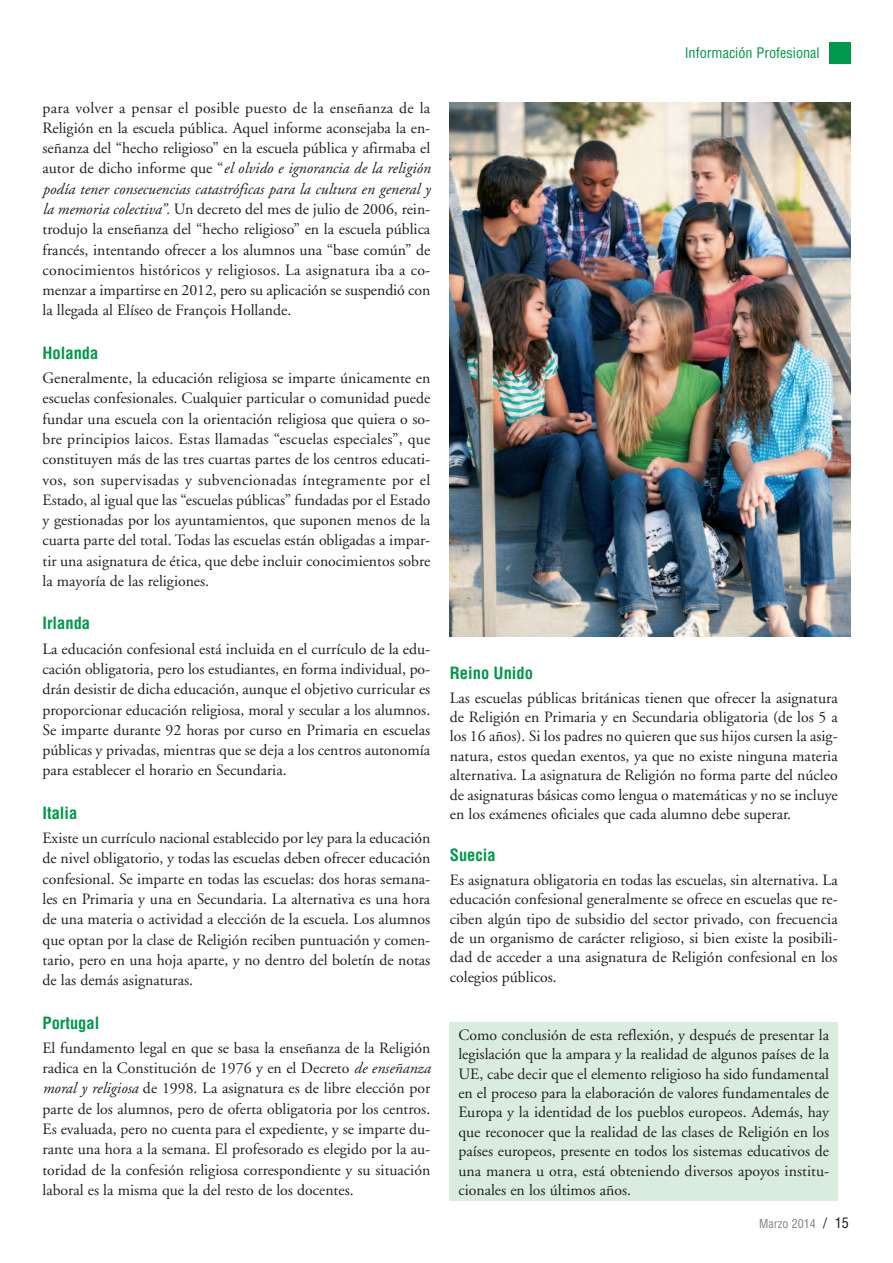
<style>
.page{position:relative;width:893px;height:1263px;background:#fff}
.page>*{position:absolute;margin:0;border:0;box-sizing:border-box;transform-origin:0 0}
.t1{font:700 condensed 16.5px "Helvetica";color:#00984a}
.t2{font:15.75px/20.2px "Adobe Garamond";color:#231f20;text-align:justify}
.t3{font:condensed 14.25px "Helvetica";color:#00984a}
.t4{font:condensed 12px "Helvetica";color:#808285}
.s1{font-style:italic}
.s2{font-size:14.25px;color:#231f20}
</style>
<div class="page">
<div style="left:450px;top:1022px;width:388px;height:179px;background:#daecdf"></div>
<div style="left:829px;top:43px;width:21px;height:21px;background:#00984a"></div>
<img style="left:450px;top:102px;width:400px;height:535px">
<p class="t2" style="left:43px;top:99px;width:389px">para volver a pensar el posible puesto de la enseñanza de la Religión en la escuela pública. Aquel informe aconsejaba la en&shy;señanza del “hecho religioso” en la escuela pública y afirmaba el autor de dicho informe que “<span class="s1">el olvido e ignorancia de la religión podía tener consecuencias catastróficas para la cultura en general y la memoria colectiva”.</span> Un decreto del mes de julio de 2006, rein&shy;trodujo la enseñanza del “hecho religioso” en la escuela pública francés, intentando ofrecer a los alumnos una “base común” de conocimientos históricos y religiosos. La asignatura iba a co&shy;menzar a impartirse en 2012, pero su aplicación se suspendió con la llegada al Elíseo de François Hollande.</p>
<p class="t1" style="left:43px;top:343px;width:57px">Holanda</p>
<p class="t2" style="left:43px;top:369px;width:389px">Generalmente, la educación religiosa se imparte únicamente en escuelas confesionales. Cualquier particular o comunidad puede fundar una escuela con la orientación religiosa que quiera o so&shy;bre principios laicos. Estas llamadas “escuelas especiales”, que constituyen más de las tres cuartas partes de los centros educati&shy;vos, son supervisadas y subvencionadas íntegramente por el Estado, al igual que las “escuelas públicas” fundadas por el Estado y gestionadas por los ayuntamientos, que suponen menos de la cuarta parte del total. Todas las escuelas están obligadas a impar&shy;tir una asignatura de ética, que debe incluir conocimientos sobre la mayoría de las religiones.</p>
<p class="t1" style="left:43px;top:614px;width:49px">Irlanda</p>
<p class="t2" style="left:43px;top:640px;width:389px">La educación confesional está incluida en el currículo de la edu&shy;cación obligatoria, pero los estudiantes, en forma individual, po&shy;drán desistir de dicha educación, aunque el objetivo curricular es proporcionar educación religiosa, moral y secular a los alumnos.<br>Se imparte durante 92 horas por curso en Primaria en escuelas públicas y privadas, mientras que se deja a los centros autonomía para establecer el horario en Secundaria.</p>
<p class="t1" style="left:43px;top:803px;width:36px">Italia</p>
<p class="t2" style="left:42px;top:829px;width:389px">Existe un currículo nacional establecido por ley para la educación de nivel obligatorio, y todas las escuelas deben ofrecer educación confesional. Se imparte en todas las escuelas: dos horas semana&shy;les en Primaria y una en Secundaria. La alternativa es una hora de una materia o actividad a elección de la escuela. Los alumnos que optan por la clase de Religión reciben puntuación y comen&shy;tario, pero en una hoja aparte, y no dentro del boletín de notas de las demás asignaturas.</p>
<p class="t1" style="left:43px;top:1013px;width:58px">Portugal</p>
<p class="t2" style="left:42px;top:1039px;width:389px">El fundamento legal en que se basa la enseñanza de la Religión radica en la Constitución de 1976 y en el Decreto <span class="s1">de enseñanza moral y religiosa</span> de 1998. La asignatura es de libre elección por parte de los alumnos, pero de oferta obligatoria por los centros.<br>Es evaluada, pero no cuenta para el expediente, y se imparte du&shy;rante una hora a la semana. El profesorado es elegido por la au&shy;toridad de la confesión religiosa correspondiente y su situación laboral es la misma que la del resto de los docentes.</p>
<p class="t3" style="left:685px;top:44px;width:137px">Información Profesional</p>
<p class="t1" style="left:450px;top:664px;width:85px">Reino Unido</p>
<p class="t2" style="left:450px;top:689px;width:389px;line-height:19.4px">Las escuelas públicas británicas tienen que ofrecer la asignatura de Religión en Primaria y en Secundaria obligatoria (de los 5 a los 16 años). Si los padres no quieren que sus hijos cursen la asig&shy;natura, estos quedan exentos, ya que no existe ninguna materia alternativa. La asignatura de Religión no forma parte del núcleo de asignaturas básicas como lengua o matemáticas y no se incluye en los exámenes oficiales que cada alumno debe superar.</p>
<p class="t1" style="left:450px;top:846px;width:47px">Suecia</p>
<p class="t2" style="left:450px;top:871px;width:389px;line-height:19.4px">Es asignatura obligatoria en todas las escuelas, sin alternativa. La educación confesional generalmente se ofrece en escuelas que re&shy;ciben algún tipo de subsidio del sector privado, con frecuencia de un organismo de carácter religioso, si bien existe la posibili&shy;dad de acceder a una asignatura de Religión confesional en los colegios públicos.</p>
<p class="t2" style="left:458px;top:1026px;width:372px;line-height:19.4px">Como conclusión de esta reflexión, y después de presentar la legislación que la ampara y la realidad de algunos países de la UE, cabe decir que el elemento religioso ha sido fundamental en el proceso para la elaboración de valores fundamentales de Europa y la identidad de los pueblos europeos. Además, hay que reconocer que la realidad de las clases de Religión en los países europeos, presente en todos los sistemas educativos de una manera u otra, está obteniendo diversos apoyos institu&shy;cionales en los últimos años.</p>
<p class="t4" style="left:759px;top:1217px;width:91px">Marzo 2014 <span class="s2">/ 15</span></p>
</div>
